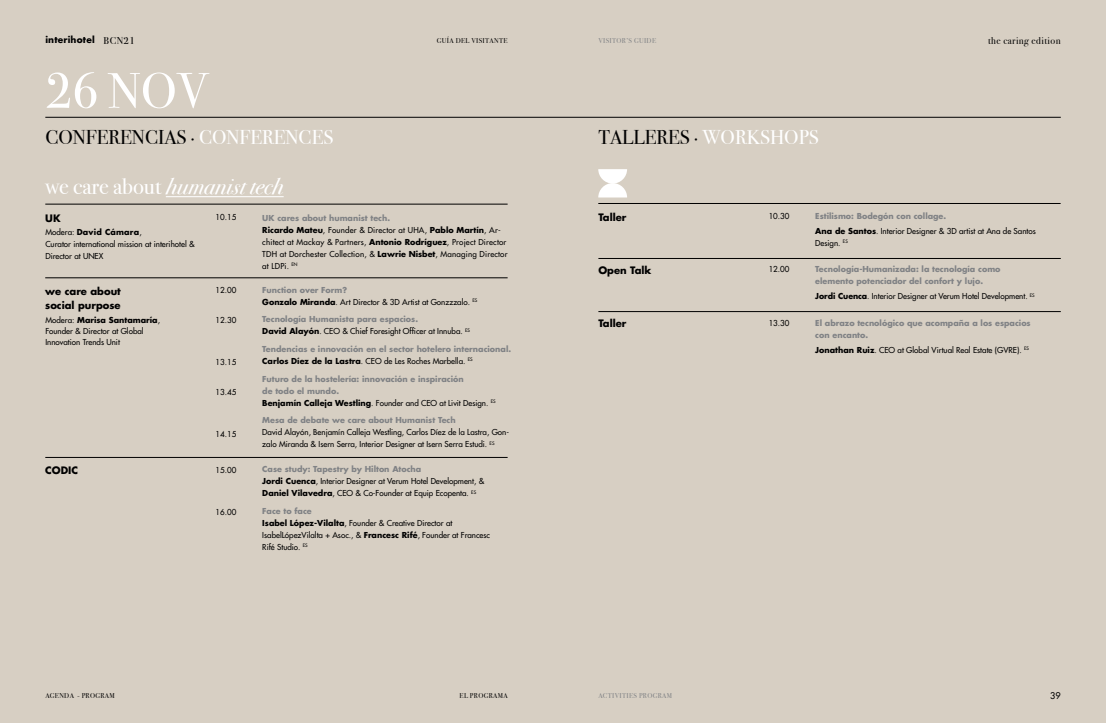
<style>
.page{position:relative;width:1106px;height:723px;background:#d7cfc3}
.page>*{position:absolute;margin:0;border:0;box-sizing:border-box;transform-origin:0 0}
.t1{font:50px "Bodoni Svty Two ITCTT";color:#fff}
.t2{font:italic 22.8px "Bodoni Svty Two ITCTT";color:#fff}
.t3{font:20px "Bodoni Svty Two ITCTT";color:#000}
.t4{font:700 10px/14px "Futura Std";color:#000}
.t5{font:10px "Bodoni Svty Two ITCTT";letter-spacing:.04em;color:#000}
.t6{font:700 9px "Futura Std";letter-spacing:.02em;color:#000}
.t7{font:500 9px "Futura Std";color:#000}
.t8{font:500 8px/12px "Futura Std";color:#000}
.t9{font:700 8px/12px "Futura Std";color:#808285}
.t10{font:500 8px/12px "Futura Std";letter-spacing:.025em;color:#000}
.t11{font:7px "Bodoni Svty Two ITCTT";letter-spacing:.05em;color:#000}
.t12{font:7px "Bodoni Svty Two ITCTT";letter-spacing:.05em;color:#808285}
.s1{font-family:"Bodoni Svty Two ITCTT";font-weight:400;font-size:10px}
.s2{color:#fff}
.s3{font-style:normal}
.s4{font-weight:700}
.s5{font-weight:700;color:#808285}
.s6{color:#000}
.s7{font-weight:500;color:#000}
</style>
<div class="page">
<hr style="left:166px;top:196px;width:118px;height:1px;background:#fff">
<hr style="left:45px;top:204px;width:462px;height:1px;background:#000">
<hr style="left:45px;top:457px;width:462px;height:1px;background:#000">
<hr style="left:45px;top:277px;width:462px;height:1px;background:#000">
<hr style="left:598px;top:203px;width:462px;height:1px;background:#000">
<hr style="left:598px;top:258px;width:462px;height:1px;background:#000">
<hr style="left:598px;top:311px;width:462px;height:1px;background:#000">
<svg style="left:598px;top:169px;width:29px;height:28px"></svg>
<hr style="left:45px;top:117px;width:1015px;height:1px;background:#000">
<p class="t6" style="left:45px;top:34px;width:91px">interihotel <span class="s1">BCN21</span></p>
<p class="t11" style="left:437px;top:35px;width:72px">GUÍA DEL VISITANTE</p>
<p class="t12" style="left:598px;top:35px;width:59px">VISITOR’S GUIDE</p>
<p class="t5" style="left:988px;top:32px;width:74px">the caring edition</p>
<h1 class="t1" style="left:45px;top:50px;width:165px">26 NOV</h1>
<h3 class="t3" style="left:45px;top:121px;width:289px">CONFERENCIAS · <span class="s2">CONFERENCES</span></h3>
<h3 class="t3" style="left:598px;top:121px;width:222px">TALLERES · <span class="s2">WORKSHOPS</span></h3>
<h2 class="t2" style="left:45px;top:166px;width:240px"><span class="s3">we care about</span> humanist tech</h2>
<p class="t4" style="left:45px;top:211px;width:17px">UK</p>
<p class="t8" style="left:45px;top:226px;width:151px">Modera: <span class="s4">David Cámara</span>,<br>Curator international mission at interihotel &amp;<br>Director at UNEX</p>
<p class="t8" style="left:215px;top:211px;width:22px">10.15</p>
<p class="t10" style="left:262px;top:212px;width:247px"><span class="s5">UK cares about humanist tech.<br></span><span class="s4">Ricardo Mateu</span>, Founder &amp; Director at UHA, <span class="s4">Pablo Martín</span>, Ar&shy;chitect at Mackay &amp; Partners, <span class="s4">Antonio Rodríguez</span>, Project Director TDH at Dorchester Collection, &amp; <span class="s4">Lawrie Nisbet</span>, Managing Director at LDPi. <sup>EN</sup></p>
<p class="t4" style="left:45px;top:284px;width:77px">we care about social purpose</p>
<p class="t8" style="left:45px;top:315px;width:116px;line-height:11px">Modera: <span class="s4">Marisa Santamaría</span>,<br>Founder &amp; Director at Global<br>Innovation Trends Unit</p>
<p class="t8" style="left:215px;top:284px;width:22px">12.00</p>
<p class="t8" style="left:215px;top:314px;width:22px">12.30</p>
<p class="t8" style="left:215px;top:356px;width:22px">13.15</p>
<p class="t8" style="left:215px;top:386px;width:22px">13.45</p>
<p class="t8" style="left:215px;top:428px;width:22px">14.15</p>
<p class="t8" style="left:262px;top:284px;width:217px"><span class="s5">Function over Form?<br></span><span class="s4">Gonzalo Miranda</span>. Art Director &amp; 3D Artist at Gonzzzalo. <sup>ES</sup></p>
<p class="t8" style="left:262px;top:313px;width:209px"><span class="s5">Tecnología Humanista para espacios.<br></span><span class="s4">David Alayón</span>. CEO &amp; Chief Foresight Officer at Innuba. <sup>ES</sup></p>
<p class="t9" style="left:262px;top:343px;width:250px">Tendencias e innovación en el sector hotelero internacional.<br><span class="s6">Carlos Díez de la Lastra</span><span class="s7">. CEO de Les Roches Marbella.</span> <sup>ES</sup></p>
<p class="t9" style="left:262px;top:372px;width:235px">Futuro de la hostelería: innovación e inspiración<br>de todo el mundo.<br><span class="s6">Benjamín Calleja Westling</span><span class="s7">. Founder and CEO at Livit Design.</span> <sup>ES</sup></p>
<p class="t9" style="left:262px;top:414px;width:195px">Mesa de debate we care about Humanist Tech</p>
<p class="t8" style="left:262px;top:426px;width:248px">David Alayón, Benjamín Calleja Westling, Carlos Díez de la Lastra, Gon&shy;zalo Miranda &amp; Isern Serra, Interior Designer at Isern Serra Estudi. <sup>ES</sup></p>
<p class="t4" style="left:45px;top:463px;width:34px">CODIC</p>
<p class="t8" style="left:215px;top:464px;width:22px">15.00</p>
<p class="t8" style="left:215px;top:506px;width:22px">16.00</p>
<p class="t8" style="left:262px;top:463px;width:223px"><span class="s5">Case study: Tapestry by Hilton Atocha<br></span><span class="s4">Jordi Cuenca</span>, Interior Designer at Verum Hotel Development, &amp;<br><span class="s4">Daniel Vilavedra</span>, CEO &amp; Co-Founder at Equip Ecopenta. <sup>ES</sup></p>
<p class="t8" style="left:262px;top:505px;width:229px"><span class="s5">Face to face<br></span><span class="s4">Isabel López-Vilalta</span>, Founder &amp; Creative Director at IsabelLópezVilalta + Asoc., &amp; <span class="s4">Francesc Rifé</span>, Founder at Francesc Rifé Studio. <sup>ES</sup></p>
<p class="t4" style="left:598px;top:210px;width:30px">Taller</p>
<p class="t4" style="left:598px;top:263px;width:55px">Open Talk</p>
<p class="t4" style="left:598px;top:317px;width:30px">Taller</p>
<p class="t8" style="left:768px;top:210px;width:22px">10.30</p>
<p class="t8" style="left:768px;top:263px;width:22px">12.00</p>
<p class="t8" style="left:768px;top:317px;width:22px">13.30</p>
<p class="t8" style="left:815px;top:209px;width:222px;line-height:14.8px"><span class="s5">Estilismo: Bodegón con collage.<br></span><span class="s4">Ana de Santos</span>. Interior Designer &amp; 3D artist at Ana de Santos</p>
<p class="t8" style="left:815px;top:237px;width:34px">Design. <sup>ES</sup></p>
<p class="t9" style="left:815px;top:263px;width:187px">Tecnología-Humanizada: la tecnología como elemento potenciador del confort y lujo.</p>
<p class="t8" style="left:815px;top:290px;width:221px"><span class="s4">Jordi Cuenca</span>. Interior Designer at Verum Hotel Development. <sup>ES</sup></p>
<p class="t9" style="left:815px;top:317px;width:217px">El abrazo tecnológico que acompaña a los espacios con encanto.</p>
<p class="t8" style="left:815px;top:344px;width:215px"><span class="s4">Jonathan Ruiz</span>. CEO at Global Virtual Real Estate (GVRE). <sup>ES</sup></p>
<p class="t11" style="left:45px;top:690px;width:71px">AGENDA - PROGRAM</p>
<p class="t11" style="left:459px;top:690px;width:49px">EL PROGRAMA</p>
<p class="t12" style="left:598px;top:690px;width:75px">ACTIVITIES PROGRAM</p>
<p class="t7" style="left:1050px;top:689px;width:12px">39</p>
</div>
